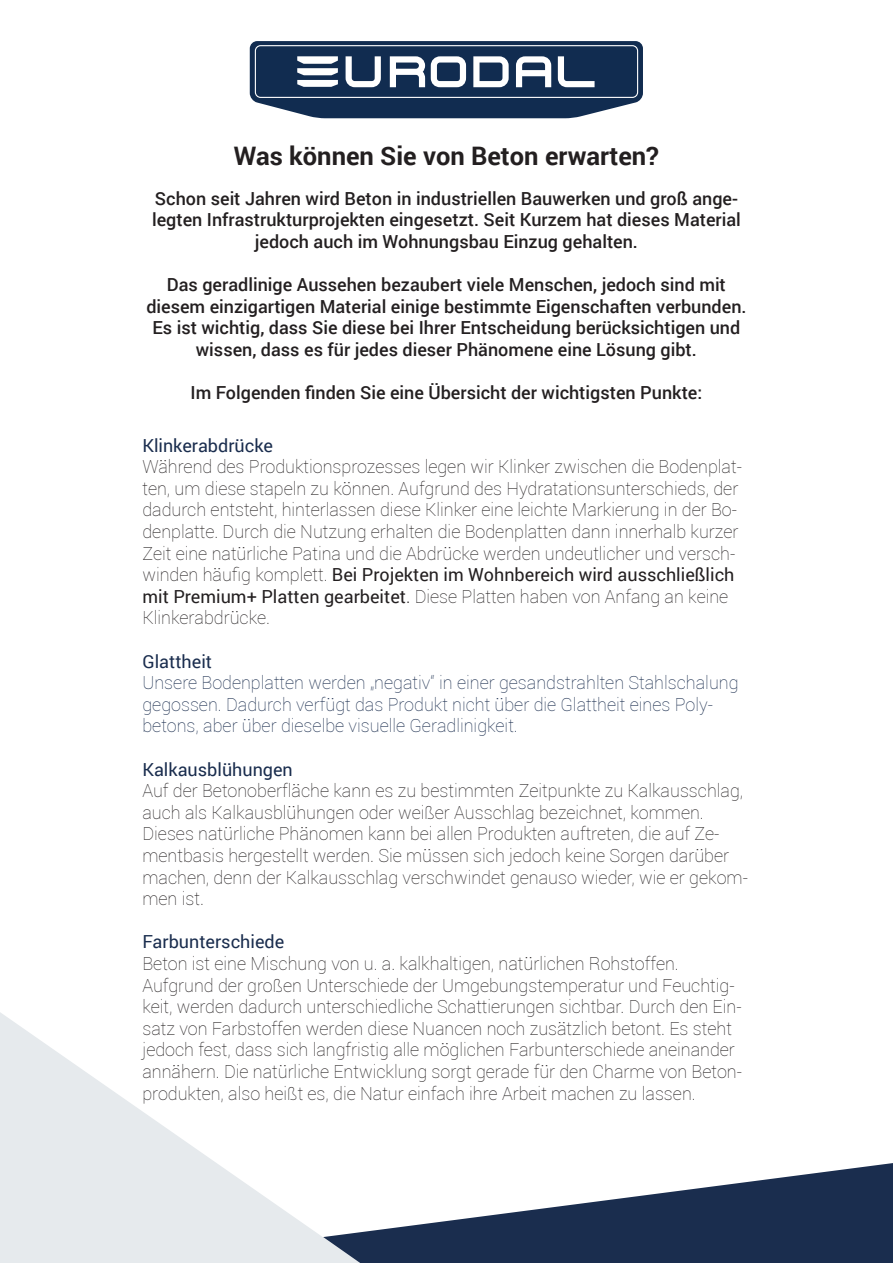
<style>
.page{position:relative;width:893px;height:1263px;background:#fff}
.page>*{position:absolute;margin:0;border:0;box-sizing:border-box;transform-origin:0 0}
.t1{font:700 25.5px "Roboto";color:#231f20}
.t2{font:100 18px/21.6px "Roboto";color:#231f20}
.t3{font:500 18px/21.6px "Roboto";color:#231f20;text-align:center}
.t4{font:100 18px/21.6px "Roboto";color:#1a2d4e}
.t5{font:18px "Roboto";color:#1a2d4e}
.s1{font-weight:400}
.s2{font-weight:300}
</style>
<div class="page">
<svg style="left:250px;top:41px;width:393px;height:77px"></svg>
<div style="left:255px;top:45px;width:383px;height:53px;border:1px solid #fff;border-radius:5px"></div>
<svg style="left:0;top:1012px;width:323px;height:251px;fill:#e6eaed"></svg>
<svg style="left:323px;top:1163px;width:570px;height:100px;fill:#1a2d4e"></svg>
<p class="t1" style="left:234px;top:138px;width:427px">Was können Sie von Beton erwarten?</p>
<p class="t3" style="left:152px;top:187px;width:590px">Schon seit Jahren wird Beton in industriellen Bauwerken und groß ange&shy;legten Infrastrukturprojekten eingesetzt. Seit Kurzem hat dieses Material jedoch auch im Wohnungsbau Einzug gehalten.</p>
<p class="t3" style="left:146px;top:273px;width:602px">Das geradlinige Aussehen bezaubert viele Menschen, jedoch sind mit diesem einzigartigen Material einige bestimmte Eigenschaften verbunden.<br>Es ist wichtig, dass Sie diese bei Ihrer Entscheidung berücksichtigen und wissen, dass es für jedes dieser Phänomene eine Lösung gibt.</p>
<p class="t3" style="left:191px;top:381px;width:513px">Im Folgenden finden Sie eine Übersicht der wichtigsten Punkte:</p>
<p class="t5" style="left:142px;top:432px;width:132px">Klinkerabdrücke</p>
<p class="t2" style="left:142px;top:455px;width:601px">Während des Produktionsprozesses legen wir Klinker zwischen die Bodenplat&shy;ten, um diese stapeln zu können. Aufgrund des Hydratationsunterschieds, der dadurch entsteht, hinterlassen diese Klinker eine leichte Markierung in der Bo&shy;denplatte. Durch die Nutzung erhalten die Bodenplatten dann innerhalb kurzer Zeit eine natürliche Patina und die Abdrücke werden undeutlicher und versch&shy;winden häufig komplett. <span class="s1">Bei Projekten im Wohnbereich wird ausschließlich mit Premium+ Platten gearbeitet</span><span class="s2">.</span> Diese Platten haben von Anfang an keine Klinkerabdrücke.</p>
<p class="t5" style="left:142px;top:648px;width:71px">Glattheit</p>
<p class="t4" style="left:142px;top:671px;width:598px">Unsere Bodenplatten werden „negativ“ in einer gesandstrahlten Stahlschalung gegossen. Dadurch verfügt das Produkt nicht über die Glattheit eines Poly&shy;betons, aber über dieselbe visuelle Geradlinigkeit.</p>
<p class="t5" style="left:142px;top:756px;width:152px">Kalkausblühungen</p>
<p class="t2" style="left:142px;top:779px;width:607px">Auf der Betonoberfläche kann es zu bestimmten Zeitpunkte zu Kalkausschlag, auch als Kalkausblühungen oder weißer Ausschlag bezeichnet, kommen.<br>Dieses natürliche Phänomen kann bei allen Produkten auftreten, die auf Ze&shy;mentbasis hergestellt werden. Sie müssen sich jedoch keine Sorgen darüber machen, denn der Kalkausschlag verschwindet genauso wieder, wie er gekom&shy;men ist.</p>
<p class="t5" style="left:142px;top:929px;width:143px">Farbunterschiede</p>
<p class="t2" style="left:142px;top:952px;width:601px">Beton ist eine Mischung von u. a. kalkhaltigen, natürlichen Rohstoffen.<br>Aufgrund der großen Unterschiede der Umgebungstemperatur und Feuchtig&shy;keit, werden dadurch unterschiedliche Schattierungen sichtbar. Durch den Ein&shy;satz von Farbstoffen werden diese Nuancen noch zusätzlich betont. Es steht jedoch fest, dass sich langfristig alle möglichen Farbunterschiede aneinander annähern. Die natürliche Entwicklung sorgt gerade für den Charme von Beton&shy;produkten, also heißt es, die Natur einfach ihre Arbeit machen zu lassen.</p>
</div>
